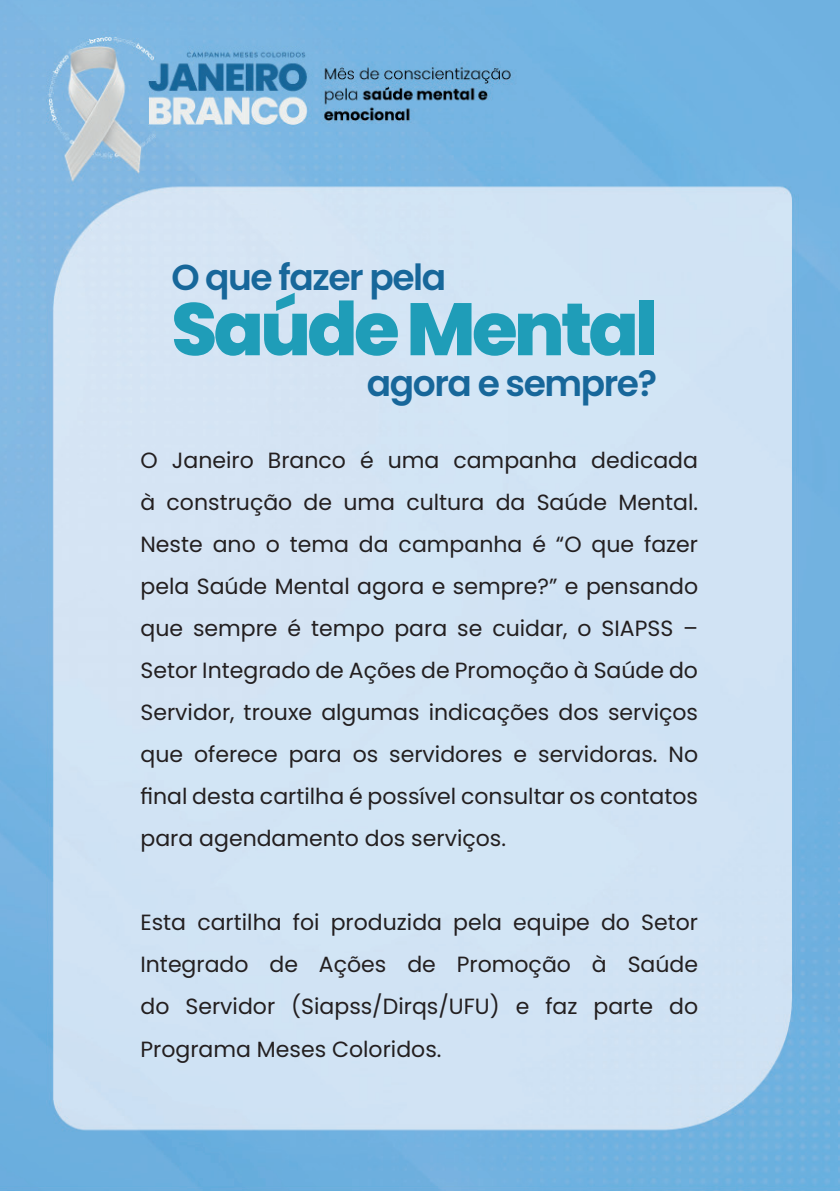
<style>
.page{position:relative;width:840px;height:1191px;background:#fff}
.page>*{position:absolute;margin:0;border:0;box-sizing:border-box;transform-origin:0 0}
.t1{font:800 74px "Poppins";letter-spacing:-.05em;color:#1f9db8}
.t2{font:600 36px "Poppins";letter-spacing:-.04em;color:#17679a}
.t3{font:22px/42px "Poppins";color:#231f20;text-align:justify}
</style>
<div class="page">
<img style="left:0;top:0;width:839px;height:1191px">
<h2 class="t2" style="left:171px;top:256px;width:276px">O que fazer pela</h2>
<h1 class="t1" style="left:171px;top:286px;width:488px">Saúde Mental</h1>
<h2 class="t2" style="left:367px;top:363px;width:291px">agora e sempre?</h2>
<p class="t3" style="left:140px;top:440px;width:559px">O Janeiro Branco é uma campanha dedicada à construção de uma cultura da Saúde Mental.<br>Neste ano o tema da campanha é “O que fazer pela Saúde Mental agora e sempre?” e pensando que sempre é tempo para se cuidar, o SIAPSS – Setor Integrado de Ações de Promoção à Saúde do Servidor, trouxe algumas indicações dos serviços que oferece para os servidores e servidoras. No final desta cartilha é possível consultar os contatos para agendamento dos serviços.</p>
<p class="t3" style="left:140px;top:902px;width:559px">Esta cartilha foi produzida pela equipe do Setor Integrado de Ações de Promoção à Saúde do Servidor (Siapss/Dirqs/UFU) e faz parte do Programa Meses Coloridos.</p>
</div>
